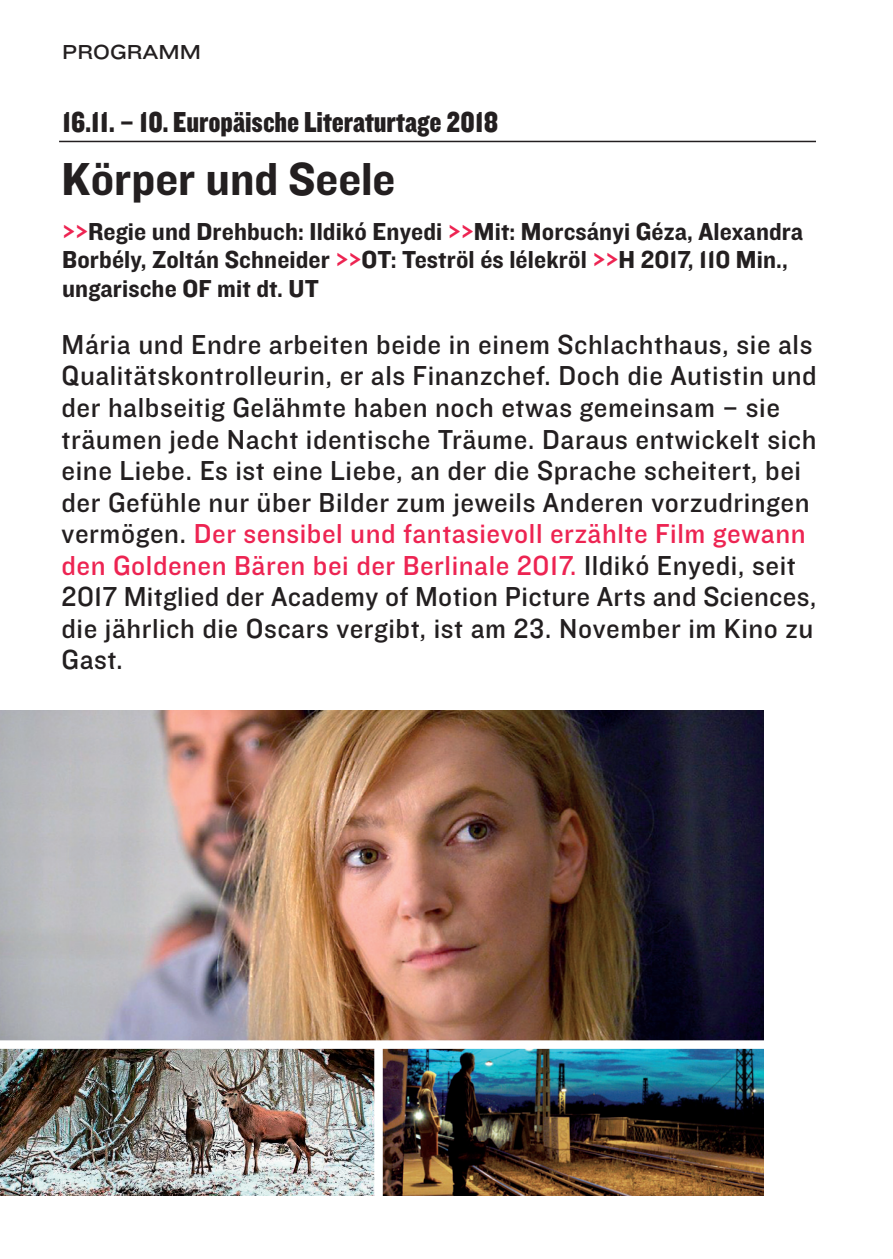
<style>
.page{position:relative;width:893px;height:1259px;background:#fff}
.page>*{position:absolute;margin:0;border:0;box-sizing:border-box;transform-origin:0 0}
.t1{font:48px "Knockout HTF51 Middleweight";color:#231f20}
.t2{font:30px "Knockout HTF70 Full Welterwt";color:#231f20}
.t3{font:28.5px/31.5px "Knockout HTF31 Junior Middlewt";letter-spacing:.02em;color:#231f20}
.t4{font:25.5px/28.5px "Knockout HTF51 Middleweight";letter-spacing:.005em;color:#231f20}
.t5{font:21px "Knockout HTF33 Junior Heviwt";color:#231f20}
.s1{color:#ed2452}
</style>
<div class="page">
<img style="left:0;top:710px;width:764px;height:330px">
<img style="left:0;top:1049px;width:764px;height:146px">
<div style="left:374px;top:1044px;width:9px;height:151px;background:#fff"></div>
<hr style="left:59px;top:141px;width:757px;height:1px;background:#231f20">
<p class="t5" style="left:62px;top:45px;width:140px">PROGRAMM</p>
<p class="t2" style="left:62px;top:112px;width:438px">16.11. – 10. Europäische Literaturtage 2018</p>
<h1 class="t1" style="left:62px;top:163px;width:335px">Körper und Seele</h1>
<p class="t4" style="left:62px;top:219px;width:743px"><span class="s1">&gt;&gt;</span>Regie und Drehbuch: Ildikó Enyedi <span class="s1">&gt;&gt;</span>Mit: Morcsányi Géza, Alexandra<br>Borbély, Zoltán Schneider <span class="s1">&gt;&gt;</span>OT: Teströl és lélekröl <span class="s1">&gt;&gt;</span>H 2017, 110 Min., ungarische OF mit dt. UT</p>
<p class="t3" style="left:62px;top:331px;width:756px">Mária und Endre arbeiten beide in einem Schlachthaus, sie als Qualitätskontrolleurin, er als Finanzchef. Doch die Autistin und der halbseitig Gelähmte haben noch etwas gemeinsam – sie träumen jede Nacht identische Träume. Daraus entwickelt sich eine Liebe. Es ist eine Liebe, an der die Sprache scheitert, bei der Gefühle nur über Bilder zum jeweils Anderen vorzudringen vermögen. <span class="s1">Der sensibel und fantasievoll erzählte Film gewann den Goldenen Bären bei der Berlinale 2017.</span> Ildikó Enyedi, seit 2017 Mitglied der Academy of Motion Picture Arts and Sciences, die jährlich die Oscars vergibt, ist am 23. November im Kino zu Gast.</p>
</div>
